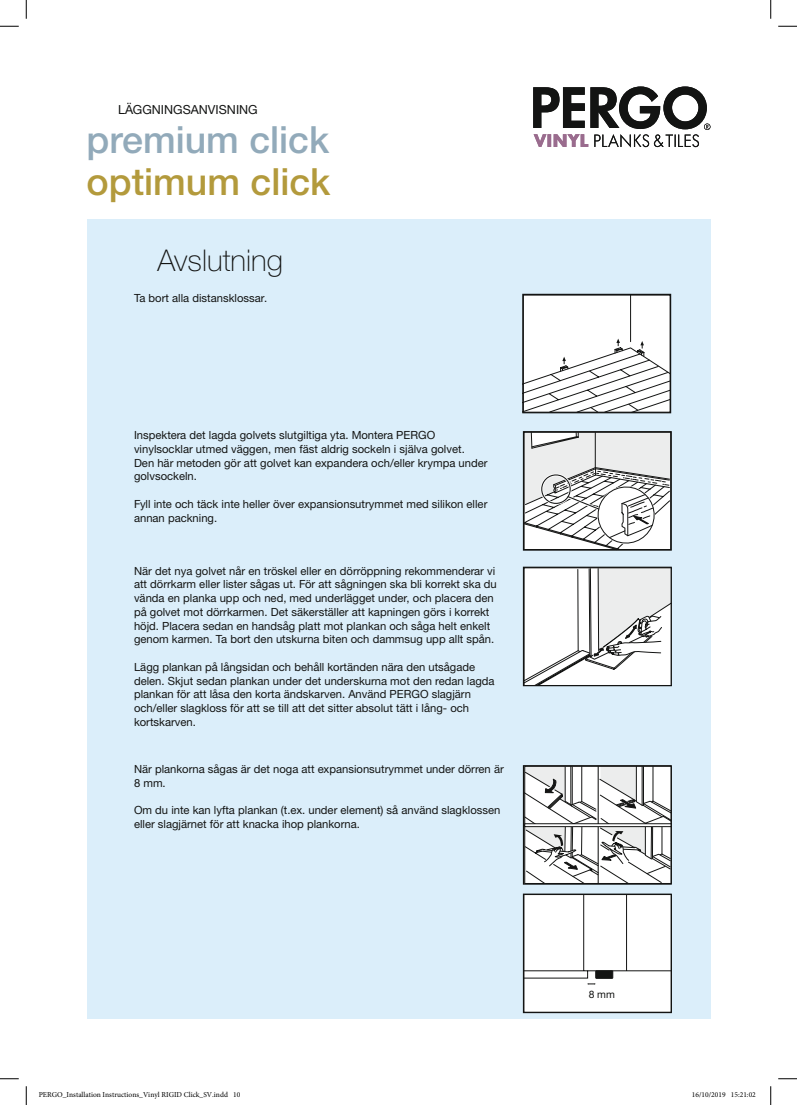
<style>
.page{position:relative;width:797px;height:1105px;background:#fff}
.page>*{position:absolute;margin:0;border:0;box-sizing:border-box;transform-origin:0 0}
.t1{font:500 37.5px "Helvetica Neue LTW1 G";color:#92aaba}
.t2{font:500 37.5px "Helvetica Neue LTW1 G";color:#b39a3c}
.t3{font:100 30px "Helvetica Neue LTW1 G";color:#131413}
.t4{font:12.5px "Helvetica Neue LTW1 G";color:#131413}
.brood{font:11.25px/13.8px "Helvetica Neue LTW1 G";color:#131413}
.t5{font:10.25px "Helvetica Neue LTW1 G";color:#131413}
.t6{font:7.5px "Minion Pro";color:#000}
</style>
<div class="page">
<div style="left:86px;top:219px;width:624px;height:799px;background:#dbeefa"></div>
<svg style="left:525px;top:569px;width:144px;height:115px"></svg>
<div style="left:523px;top:567px;width:148px;height:119px;border:1px solid #131413"></div>
<svg style="left:526px;top:768px;width:143px;height:114px"></svg>
<hr style="left:597px;top:766px;width:1px;height:117px;background:#131413">
<div style="left:524px;top:823px;width:147px;height:4px;border:1px solid #131413"></div>
<div style="left:523px;top:765px;width:148px;height:120px;border:1px solid #131413"></div>
<div style="left:525px;top:895px;width:144px;height:116px;background:#fff"></div>
<div style="left:523px;top:893px;width:148px;height:120px;border:1px solid #131413"></div>
<div style="left:523px;top:294px;width:147px;height:119px;background:#fff"></div>
<hr style="left:630px;top:295px;width:1px;height:47px;background:#131413">
<svg style="left:524px;top:339px;width:145px;height:72px"></svg>
<div style="left:522px;top:294px;width:149px;height:119px;border:1px solid #131413"></div>
<svg style="left:525px;top:434px;width:144px;height:114px"></svg>
<div style="left:523px;top:431px;width:148px;height:120px;border:1px solid #131413"></div>
<svg style="left:533px;top:86px;width:177px;height:61px"></svg>
<svg style="left:0;top:25px;width:19px;height:2px"></svg>
<svg style="left:778px;top:25px;width:19px;height:2px"></svg>
<svg style="left:0;top:1078px;width:19px;height:1px"></svg>
<svg style="left:778px;top:1078px;width:19px;height:1px"></svg>
<svg style="left:25px;top:0;width:2px;height:19px"></svg>
<svg style="left:25px;top:1086px;width:2px;height:19px"></svg>
<svg style="left:770px;top:0;width:1px;height:19px"></svg>
<svg style="left:770px;top:1086px;width:1px;height:19px"></svg>
<p class="t4" style="left:118px;top:101px;width:141px">LÄGGNINGSANVISNING</p>
<h1 class="t1" style="left:86px;top:117px;width:244px">premium click</h1>
<h1 class="t2" style="left:86px;top:159px;width:245px">optimum click</h1>
<h2 class="t3" style="left:157px;top:243px;width:127px">Avslutning</h2>
<p class="brood" style="left:134px;top:291px;width:135px">Ta bort alla distansklossar.</p>
<p class="brood" style="left:134px;top:428px;width:303px">Inspektera det lagda golvets slutgiltiga yta. Montera PERGO</p>
<p class="brood" style="left:134px;top:442px;width:355px">vinylsocklar utmed väggen, men fäst aldrig sockeln i själva golvet.<br>Den här metoden gör att golvet kan expandera och/eller krympa under golvsockeln.</p>
<p class="brood" style="left:134px;top:497px;width:355px">Fyll inte och täck inte heller över expansionsutrymmet med silikon eller annan packning.</p>
<p class="brood" style="left:134px;top:564px;width:364px">När det nya golvet når en tröskel eller en dörröppning rekommenderar vi att dörrkarm eller lister sågas ut. För att sågningen ska bli korrekt ska du vända en planka upp och ned, med underlägget under, och placera den på golvet mot dörrkarmen. Det säkerställer att kapningen görs i korrekt höjd. Placera sedan en handsåg platt mot plankan och såga helt enkelt genom karmen. Ta bort den utskurna biten och dammsug upp allt spån.</p>
<p class="brood" style="left:134px;top:660px;width:362px">Lägg plankan på långsidan och behåll kortänden nära den utsågade delen. Skjut sedan plankan under det underskurna mot den redan lagda plankan för att låsa den korta ändskarven. Använd PERGO slagjärn och/eller slagkloss för att se till att det sitter absolut tätt i lång- och kortskarven.</p>
<p class="brood" style="left:134px;top:762px;width:371px">När plankorna sågas är det noga att expansionsutrymmet under dörren är<br>8 mm.</p>
<p class="brood" style="left:134px;top:803px;width:368px">Om du inte kan lyfta plankan (t.ex. under element) så använd slagklossen eller slagjärnet för att knacka ihop plankorna.</p>
<p class="t5" style="left:588px;top:987px;width:28px">8 mm</p>
<p class="t6" style="left:39px;top:1090px;width:203px">PERGO_Installation Instructions_Vinyl RIGID Click_SV.indd 10</p>
<p class="t6" style="left:692px;top:1090px;width:65px">16/10/2019 15:21:02</p>
</div>
